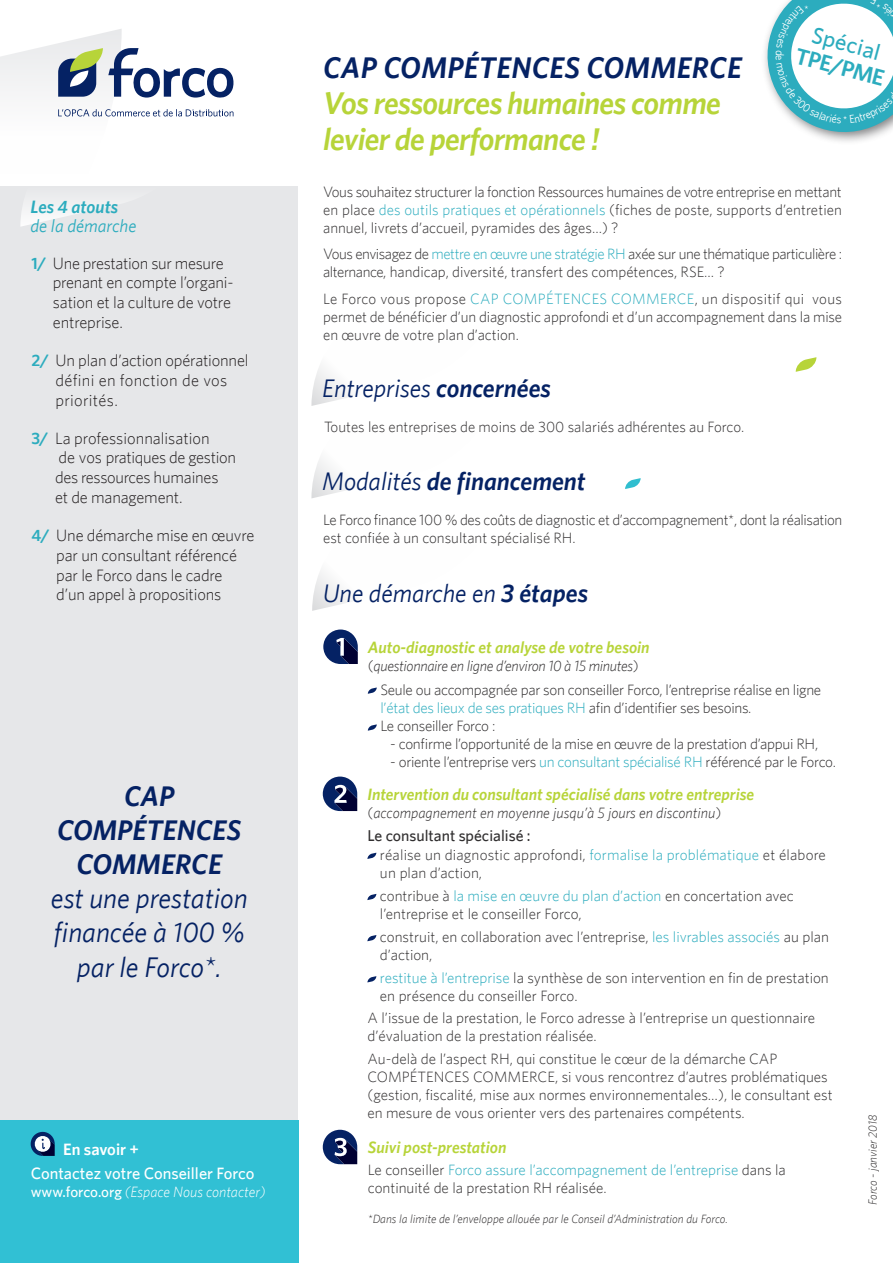
<style>
.page{position:relative;width:893px;height:1263px;background:#fff}
.page>*{position:absolute;margin:0;border:0;box-sizing:border-box;transform-origin:0 0}
.t1{font:italic 600 31.5px/36px "Whitney";letter-spacing:-.02em;color:#b7d439}
.t2{font:italic 600 30px "Whitney";letter-spacing:.01em;color:#052264}
.t3{font:italic 28.5px/34.2px "Whitney";color:#052264;text-align:center}
.t4{font:italic 600 28.5px/34.2px "Whitney";color:#052264;text-align:center}
.t5{font:italic 25.5px "Whitney";color:#052264}
.t6{font:italic 600 25.5px "Whitney";color:#052264}
.t7{font:500 22.8px "Whitney";color:#2cacbe}
.t8{font:600 22.8px "Whitney";color:#2cacbe}
.t9{font:italic 18px "Whitney";color:#2cacbe}
.t10{font:italic 600 18px "Whitney";color:#2cacbe}
.t11{font:300 16.5px/19.8px "Whitney";letter-spacing:-.01em;color:#231f20}
.t12{font:italic 600 16.5px "Whitney";color:#b7d439}
.t13{font:300 16.5px/19.8px "Whitney";letter-spacing:.015em;color:#231f20}
.t14{font:500 16.5px "Whitney";color:#fff}
.t15{font:600 16.5px "Whitney";color:#fff}
.t16{font:500 15.75px "Whitney";color:#312f30}
.t17{font:300 15px/18px "Whitney";color:#312f30}
.t18{font:300 15px/23.1px "Whitney";letter-spacing:-.02em;color:#312f30}
.t19{font:300 15px/18px "Whitney";letter-spacing:-.03em;color:#312f30}
.t20{font:300 15px/18px "Whitney";letter-spacing:-.025em;color:#312f30}
.t21{font:italic 300 15px "Whitney";color:#312f30}
.t22{font:italic 300 15px "Whitney";color:#fff}
.t23{font:italic 300 12px "Whitney";color:#312f30}
.s1{font-weight:600;color:#2cacbe}
.s2{font-weight:500;font-style:normal}
.s3{color:#2cacbe}
.s4{font-weight:600}
.s5{font-weight:400}
.s6{font-style:italic}
.s7{font-style:normal}
</style>
<div class="page">
<div style="left:0;top:186px;width:298px;height:1077px;background:#e6e7e9"></div>
<svg style="left:0;top:29px;width:234px;height:88px"></svg>
<svg style="left:20px;top:205px;width:92px;height:21px"></svg>
<svg style="left:311px;top:367px;width:39px;height:39px"></svg>
<svg style="left:796px;top:357px;width:20px;height:15px"></svg>
<svg style="left:625px;top:478px;width:16px;height:11px"></svg>
<svg style="left:311px;top:459px;width:39px;height:39px"></svg>
<svg style="left:323px;top:629px;width:35px;height:35px"></svg>
<svg style="left:368px;top:687px;width:9px;height:7px"></svg>
<svg style="left:368px;top:724px;width:9px;height:7px"></svg>
<svg style="left:367px;top:853px;width:9px;height:6px"></svg>
<svg style="left:367px;top:894px;width:9px;height:6px"></svg>
<svg style="left:367px;top:935px;width:9px;height:6px"></svg>
<svg style="left:367px;top:976px;width:9px;height:6px"></svg>
<svg style="left:323px;top:776px;width:34px;height:35px"></svg>
<svg style="left:312px;top:571px;width:39px;height:40px"></svg>
<svg style="left:323px;top:1130px;width:34px;height:34px"></svg>
<div style="left:0;top:1120px;width:299px;height:143px;background:#31c0d4"></div>
<svg style="left:31px;top:1132px;width:24px;height:24px"></svg>
<svg style="left:764px;top:0;width:129px;height:142px"></svg>
<p class="t10" style="left:30px;top:196px;width:89px">Les 4 atouts</p>
<p class="t9" style="left:30px;top:215px;width:107px">de la démarche</p>
<p class="t11" style="left:53px;top:253px;width:182px;text-indent:-22px"><span class="s1">1/</span> Une prestation sur mesure prenant en compte l’organi&shy;sation et la culture de votre entreprise.</p>
<p class="t13" style="left:55px;top:350px;width:195px;text-indent:-24px"><span class="s1">2/</span> Un plan d’action opérationnel défini en fonction de vos priorités.</p>
<p class="t11" style="left:55px;top:428px;width:182px;text-indent:-24px"><span class="s1">3/</span> La professionnalisation<br>de vos pratiques de gestion des ressources humaines<br>et de management.</p>
<p class="t11" style="left:31px;top:525px;width:224px;text-align:center"><span class="s1">4/</span> Une démarche mise en œuvre par un consultant référencé<br>par le Forco dans le cadre<br>d’un appel à propositions</p>
<h3 class="t4" style="left:57px;top:778px;width:186px">CAP<br>COMPÉTENCES<br>COMMERCE</h3>
<h3 class="t3" style="left:51px;top:880px;width:198px">est une prestation financée à 100 % par le Forco*.</h3>
<p class="t15" style="left:63px;top:1139px;width:77px">En savoir +</p>
<p class="t14" style="left:31px;top:1163px;width:225px">Contactez votre Conseiller Forco</p>
<p class="t22" style="left:31px;top:1183px;width:237px"><span class="s2">www.forco.org</span> (Espace Nous contacter)</p>
<h2 class="t2" style="left:323px;top:49px;width:420px">CAP COMPÉTENCES COMMERCE</h2>
<h1 class="t1" style="left:323px;top:84px;width:399px">Vos ressources humaines comme levier de performance !</h1>
<h3 class="t7" style="left:816px;top:21px;width:72px;rotate:15deg">Spécial</h3>
<h3 class="t8" style="left:799px;top:42px;width:93px;rotate:15deg">TPE/PME</h3>
<p class="t17" style="left:323px;top:182px;width:520px;text-align:justify">Vous souhaitez structurer la fonction Ressources humaines de votre entreprise en mettant en place <span class="s3">des outils pratiques et opérationnels</span> (fiches de poste, supports d’entretien annuel, livrets d’accueil, pyramides des âges…) ?</p>
<p class="t19" style="left:323px;top:245px;width:520px">Vous envisagez de <span class="s3">mettre en œuvre une stratégie RH</span> axée sur une thématique particulière : alternance, handicap, diversité, transfert des compétences, RSE… ?</p>
<p class="t17" style="left:323px;top:289px;width:520px;text-align:justify">Le Forco vous propose <span class="s3">CAP COMPÉTENCES COMMERCE</span>, un dispositif qui vous permet de bénéficier d’un diagnostic approfondi et d’un accompagnement dans la mise en œuvre de votre plan d’action.</p>
<h3 class="t5" style="left:322px;top:373px;width:230px">Entreprises <span class="s4">concernées</span></h3>
<p class="t17" style="left:324px;top:417px;width:422px">Toutes les entreprises de moins de 300 salariés adhérentes au Forco.</p>
<h3 class="t6" style="left:322px;top:465px;width:265px"><span class="s5">Modalités</span> de financement</h3>
<p class="t20" style="left:323px;top:511px;width:521px">Le Forco finance 100 % des coûts de diagnostic et d’accompagnement*, dont la réalisation est confiée à un consultant spécialisé RH.</p>
<h3 class="t5" style="left:323px;top:578px;width:267px">Une démarche en <span class="s4">3 étapes</span></h3>
<p class="t12" style="left:368px;top:638px;width:283px">Auto-diagnostic et analyse de votre besoin</p>
<p class="t18" style="left:380px;top:654px;width:442px;text-indent:-13px">(<span class="s6">questionnaire en ligne d’environ 10 à 15 minutes</span>)<br>Seule ou accompagnée par son conseiller Forco, l’entreprise réalise en ligne</p>
<p class="t18" style="left:380px;top:698px;width:373px;line-height:18.9px"><span class="s3">l’état des lieux de ses pratiques RH</span> afin d’identifier ses besoins.<br>Le conseiller Forco :</p>
<p class="t18" style="left:390px;top:732px;width:429px">- confirme l’opportunité de la mise en œuvre de la prestation d’appui RH,</p>
<p class="t18" style="left:390px;top:750px;width:447px">- oriente l’entreprise vers <span class="s3">un consultant spécialisé RH</span> référencé par le Forco.</p>
<p class="t12" style="left:367px;top:784px;width:388px">Intervention du consultant spécialisé dans votre entreprise</p>
<p class="t21" style="left:367px;top:804px;width:356px"><span class="s7">(</span>accompagnement en moyenne jusqu’à 5 jours en discontinu<span class="s7">)</span></p>
<p class="t16" style="left:367px;top:826px;width:165px">Le consultant spécialisé :</p>
<p class="t17" style="left:380px;top:845px;width:447px">réalise un diagnostic approfondi, <span class="s3">formalise la problématique</span> et élabore un plan d’action,</p>
<p class="t17" style="left:380px;top:886px;width:415px">contribue à <span class="s3">la mise en œuvre du plan d’action</span> en concertation avec l’entreprise et le conseiller Forco,</p>
<p class="t17" style="left:380px;top:927px;width:450px">construit, en collaboration avec l’entreprise, <span class="s3">les livrables associés</span> au plan d’action,</p>
<p class="t17" style="left:380px;top:969px;width:450px"><span class="s3">restitue à l’entreprise</span> la synthèse de son intervention en fin de prestation en présence du conseiller Forco.</p>
<p class="t17" style="left:367px;top:1009px;width:449px">A l’issue de la prestation, le Forco adresse à l’entreprise un questionnaire d’évaluation de la prestation réalisée.</p>
<p class="t17" style="left:367px;top:1049px;width:467px">Au-delà de l’aspect RH, qui constitue le cœur de la démarche CAP COMPÉTENCES COMMERCE, si vous rencontrez d’autres problématiques (gestion, fiscalité, mise aux normes environnementales…), le consultant est en mesure de vous orienter vers des partenaires compétents.</p>
<p class="t12" style="left:368px;top:1137px;width:140px">Suivi post-prestation</p>
<p class="t17" style="left:368px;top:1161px;width:419px">Le conseiller <span class="s3">Forco assure l’accompagnement de l’entreprise</span> dans la continuité de la prestation RH réalisée.</p>
<p class="t23" style="left:368px;top:1211px;width:362px">*Dans la limite de l’enveloppe allouée par le Conseil d’Administration du Forco.</p>
<p class="t23" style="left:866px;top:1205px;width:92px;rotate:-90deg">Forco - janvier 2018</p>
</div>
